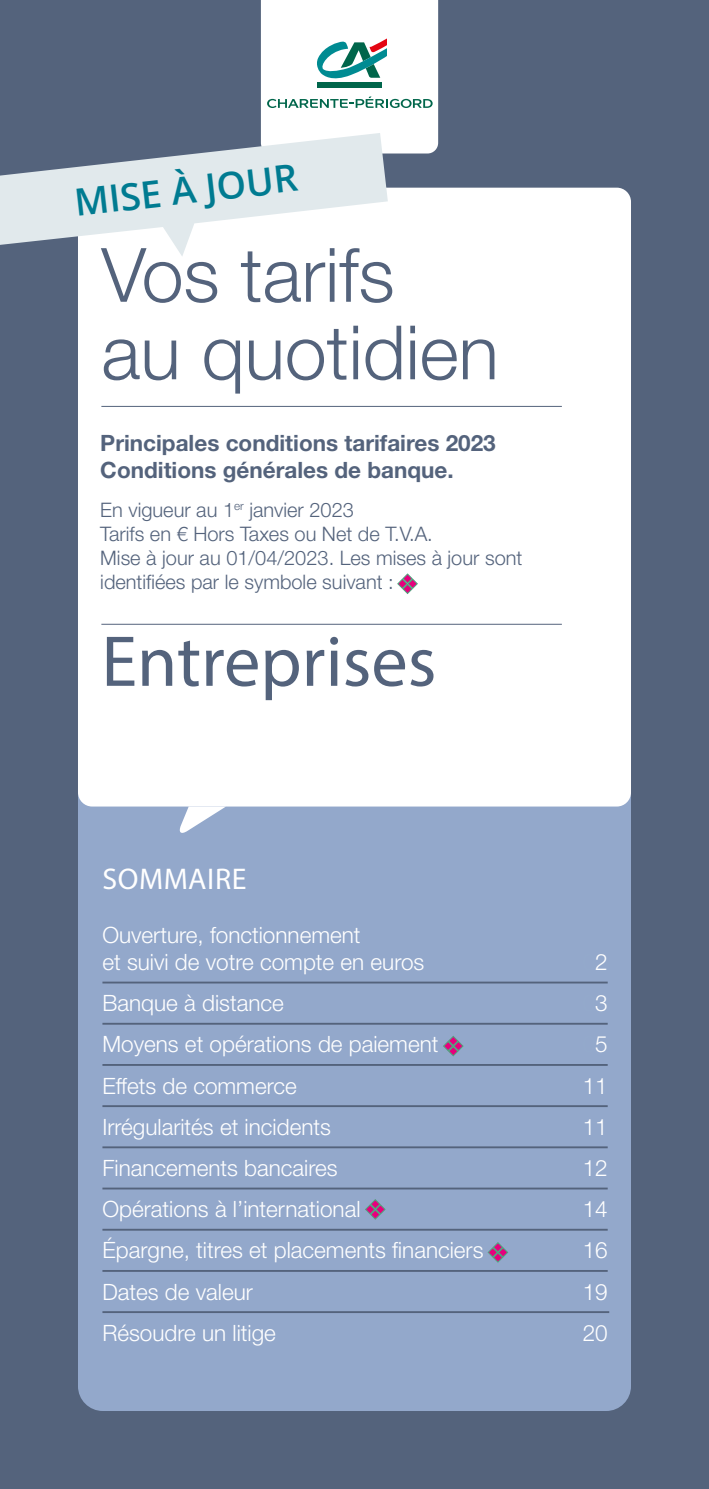
<style>
.page{position:relative;width:709px;height:1489px;background:#fff}
.page>*{position:absolute;margin:0;border:0;box-sizing:border-box;transform-origin:0 0}
.t1{font:300 75px/77.5px "Helvetica Neue LT Std";color:#54637c}
.t2{font:72.5px "Myriad Pro";color:#54637c}
.t3{font:600 37.5px "Open Sans";color:#007b91}
.t4{font:30px "Myriad Pro";letter-spacing:.02em;color:#fff}
.t5{font:300 22.5px/27px "Helvetica Neue LT Std";color:#fff}
.t6{font:700 22.5px/27px "Helvetica Neue LT Std";color:#54637c}
.t7{font:300 22.5px "Helvetica Neue LT Std";color:#93aacb}
.t8{font:300 20px/24px "Helvetica Neue LT Std";color:#54637c}
.s1{color:#fff}
</style>
<div class="page">
<div style="left:0;top:0;width:709px;height:1488px;background:#54637c"></div>
<div style="left:78px;top:569px;width:553px;height:841px;background:#93a8cb;border-radius:25px"></div>
<hr style="left:102px;top:981px;width:505px;height:2px;background:#54637c">
<hr style="left:102px;top:1022px;width:505px;height:2px;background:#54637c">
<hr style="left:102px;top:1063px;width:505px;height:2px;background:#54637c">
<hr style="left:102px;top:1105px;width:505px;height:1px;background:#54637c">
<hr style="left:102px;top:1146px;width:505px;height:2px;background:#54637c">
<hr style="left:102px;top:1187px;width:505px;height:2px;background:#54637c">
<hr style="left:102px;top:1228px;width:505px;height:2px;background:#54637c">
<hr style="left:102px;top:1269px;width:505px;height:2px;background:#54637c">
<hr style="left:102px;top:1310px;width:507px;height:2px;background:#54637c">
<svg style="left:261px;top:0;width:177px;height:153px;background:#e6f0ef"></svg>
<div style="left:78px;top:188px;width:553px;height:618px;background:#fff;border-radius:14px"></div>
<svg style="left:178px;top:806px;width:48px;height:27px"></svg>
<svg style="left:397px;top:573px;width:21px;height:21px"></svg>
<svg style="left:443px;top:1036px;width:21px;height:21px"></svg>
<svg style="left:365px;top:1199px;width:21px;height:21px"></svg>
<svg style="left:487px;top:1242px;width:21px;height:21px"></svg>
<hr style="left:101px;top:406px;width:461px;height:1px;background:#54637c">
<hr style="left:101px;top:624px;width:461px;height:1px;background:#54637c">
<svg style="left:0;top:133px;width:388px;height:123px;fill:#e1e9ec"></svg>
<h3 class="t3" style="left:72px;top:176px;width:226px;rotate:-6deg">MISE À JOUR</h3>
<h1 class="t1" style="left:101px;top:235px;width:399px">Vos tarifs<br>au quotidien</h1>
<p class="t6" style="left:100px;top:429px;width:397px">Principales conditions tarifaires 2023<br>Conditions générales de banque.</p>
<p class="t8" style="left:100px;top:497px;width:423px">En vigueur au 1<sup>er</sup> janvier 2023<br>Tarifs en € Hors Taxes ou Net de T.V.A.<br>Mise à jour au 01/04/2023. Les mises à jour sont identifiées par le symbole suivant :</p>
<h2 class="t2" style="left:101px;top:616px;width:336px">Entreprises</h2>
<h3 class="t4" style="left:102px;top:860px;width:146px">SOMMAIRE</h3>
<p class="t5" style="left:102px;top:921px;width:323px">Ouverture, fonctionnement<br>et suivi de votre compte en euros</p>
<p class="t7" style="left:582px;top:948px;width:27px">0<span class="s1">2</span></p>
<p class="t5" style="left:102px;top:989px;width:183px">Banque à distance</p>
<p class="t7" style="left:582px;top:989px;width:27px">0<span class="s1">3</span></p>
<p class="t5" style="left:102px;top:1030px;width:337px">Moyens et opérations de paiement</p>
<p class="t7" style="left:582px;top:1030px;width:27px">0<span class="s1">5</span></p>
<p class="t5" style="left:102px;top:1071px;width:196px">Effets de commerce</p>
<p class="t5" style="left:582px;top:1071px;width:27px">11</p>
<p class="t5" style="left:102px;top:1112px;width:230px">Irrégularités et incidents</p>
<p class="t5" style="left:582px;top:1112px;width:27px">11</p>
<p class="t5" style="left:102px;top:1153px;width:237px">Financements bancaires</p>
<p class="t5" style="left:582px;top:1153px;width:27px">12</p>
<p class="t5" style="left:102px;top:1195px;width:259px">Opérations à l’international</p>
<p class="t5" style="left:582px;top:1195px;width:27px">14</p>
<p class="t5" style="left:102px;top:1236px;width:382px">Épargne, titres et placements financiers</p>
<p class="t5" style="left:582px;top:1236px;width:27px">16</p>
<p class="t5" style="left:102px;top:1277px;width:152px">Dates de valeur</p>
<p class="t5" style="left:582px;top:1277px;width:27px">19</p>
<p class="t5" style="left:102px;top:1318px;width:175px">Résoudre un litige</p>
<p class="t5" style="left:582px;top:1318px;width:27px">20</p>
</div>
